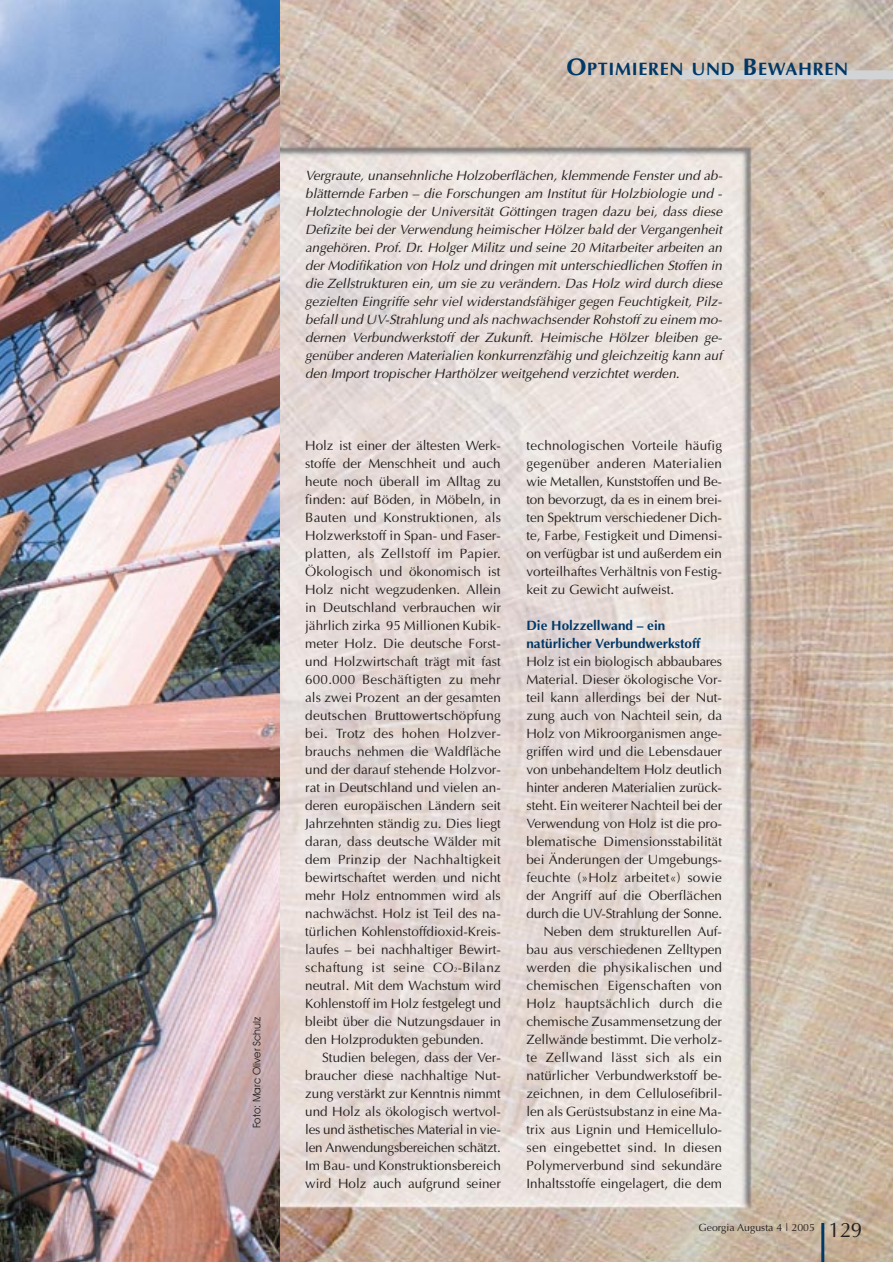
<style>
.page{position:relative;width:893px;height:1262px;background:#fff}
.page>*{position:absolute;margin:0;border:0;box-sizing:border-box;transform-origin:0 0}
.t1{font:700 18px "Optima";letter-spacing:.035em;color:#003867}
.t2{font:13.5px/18px "Optima";color:#231f1f;text-align:justify}
.t3{font:italic 13.5px/18px "Optima";color:#231f1f;text-align:justify}
.t4{font:700 13.5px/18px "Optima";color:#003867}
.t5{font:10.5px "Optima";color:#231f1f}
.t6{font:10.5px "Avant Garde IT Cby BT";color:#231f1f}
.s1{font-size:24px}
.s2{font-size:6.75px}
.s3{font-size:21px}
</style>
<div class="page">
<img style="left:280px;top:0;width:612px;height:1261px">
<hr style="left:821px;top:1222px;width:3px;height:39px;background:#003867">
<div style="left:679px;top:70px;width:213px;height:9px;background:#d1d3d5"></div>
<img style="left:0;top:0;width:280px;height:1261px">
<p class="t6" style="left:253px;top:1128px;width:113px;rotate:-90deg">Foto: Marc Oliver Schulz</p>
<h1 class="t1" style="left:566px;top:61px;width:283px"><span class="s1">O</span>PTIMIEREN UND <span class="s1">B</span>EWAHREN</h1>
<p class="t3" style="left:305px;top:168px;width:418px">Vergraute, unansehnliche Holzoberflächen, klemmende Fenster und ab&shy;blätternde Farben – die Forschungen am Institut für Holzbiologie und - Holztechnologie der Universität Göttingen tragen dazu bei, dass diese Defizite bei der Verwendung heimischer Hölzer bald der Vergangenheit angehören. Prof. Dr. Holger Militz und seine 20 Mitarbeiter arbeiten an der Modifikation von Holz und dringen mit unterschiedlichen Stoffen in die Zellstrukturen ein, um sie zu verändern. Das Holz wird durch diese gezielten Eingriffe sehr viel widerstandsfähiger gegen Feuchtigkeit, Pilz&shy;befall und UV-Strahlung und als nachwachsender Rohstoff zu einem mo&shy;dernen Verbundwerkstoff der Zukunft. Heimische Hölzer bleiben ge&shy;genüber anderen Materialien konkurrenzfähig und gleichzeitig kann auf den Import tropischer Harthölzer weitgehend verzichtet werden.</p>
<p class="t2" style="left:305px;top:438px;width:197px">Holz ist einer der ältesten Werk&shy;stoffe der Menschheit und auch heute noch überall im Alltag zu finden: auf Böden, in Möbeln, in Bauten und Konstruktionen, als Holzwerkstoff in Span- und Faser&shy;platten, als Zellstoff im Papier.<br>Ökologisch und ökonomisch ist Holz nicht wegzudenken. Allein in Deutschland verbrauchen wir jährlich zirka 95 Millionen Kubik&shy;meter Holz. Die deutsche Forst&shy;und Holzwirtschaft trägt mit fast 600.000 Beschäftigten zu mehr als zwei Prozent an der gesamten deutschen Bruttowertschöpfung bei. Trotz des hohen Holzver&shy;brauchs nehmen die Waldfläche und der darauf stehende Holzvor&shy;rat in Deutschland und vielen an&shy;deren europäischen Ländern seit Jahrzehnten ständig zu. Dies liegt daran, dass deutsche Wälder mit dem Prinzip der Nachhaltigkeit bewirtschaftet werden und nicht mehr Holz entnommen wird als nachwächst. Holz ist Teil des na&shy;türlichen Kohlenstoffdioxid-Kreis&shy;laufes – bei nachhaltiger Bewirt&shy;schaftung ist seine CO<span class="s2">2</span>-Bilanz neutral. Mit dem Wachstum wird Kohlenstoff im Holz festgelegt und bleibt über die Nutzungsdauer in den Holzprodukten gebunden.</p>
<p class="t2" style="left:305px;top:1050px;width:197px;text-indent:17px">Studien belegen, dass der Ver&shy;braucher diese nachhaltige Nut&shy;zung verstärkt zur Kenntnis nimmt und Holz als ökologisch wertvol&shy;les und ästhetisches Material in vie&shy;len Anwendungsbereichen schätzt.<br>Im Bau- und Konstruktionsbereich wird Holz auch aufgrund seiner</p>
<p class="t2" style="left:526px;top:438px;width:197px">technologischen Vorteile häufig gegenüber anderen Materialien wie Metallen, Kunststoffen und Be&shy;ton bevorzugt, da es in einem brei&shy;ten Spektrum verschiedener Dich&shy;te, Farbe, Festigkeit und Dimensi&shy;on verfügbar ist und außerdem ein vorteilhaftes Verhältnis von Festig&shy;keit zu Gewicht aufweist.</p>
<p class="t4" style="left:526px;top:618px;width:175px">Die Holzzellwand – ein natürlicher Verbundwerkstoff</p>
<p class="t2" style="left:526px;top:654px;width:197px;text-align:right">Holz ist ein biologisch abbaubares Material. Dieser ökologische Vor&shy;teil kann allerdings bei der Nut&shy;zung auch von Nachteil sein, da Holz von Mikroorganismen ange&shy;griffen wird und die Lebensdauer von unbehandeltem Holz deutlich hinter anderen Materialien zurück&shy;steht. Ein weiterer Nachteil bei der Verwendung von Holz ist die pro&shy;blematische Dimensionsstabilität bei Änderungen der Umgebungs&shy;feuchte (»Holz arbeitet«) sowie der Angriff auf die Oberflächen durch die UV-Strahlung der Sonne.<br>Neben dem strukturellen Auf&shy;bau aus verschiedenen Zelltypen werden die physikalischen und chemischen Eigenschaften von Holz hauptsächlich durch die chemische Zusammensetzung der Zellwände bestimmt. Die verholz&shy;te Zellwand lässt sich als ein natürlicher Verbundwerkstoff be&shy;zeichnen, in dem Cellulosefibril&shy;len als Gerüstsubstanz in eine Ma&shy;trix aus Lignin und Hemicellulo&shy;sen eingebettet sind. In diesen Polymerverbund sind sekundäre Inhaltsstoffe eingelagert, die dem</p>
<p class="t5" style="left:698px;top:1223px;width:165px">Georgia Augusta 4 | 2005 <span class="s3">129</span></p>
</div>
